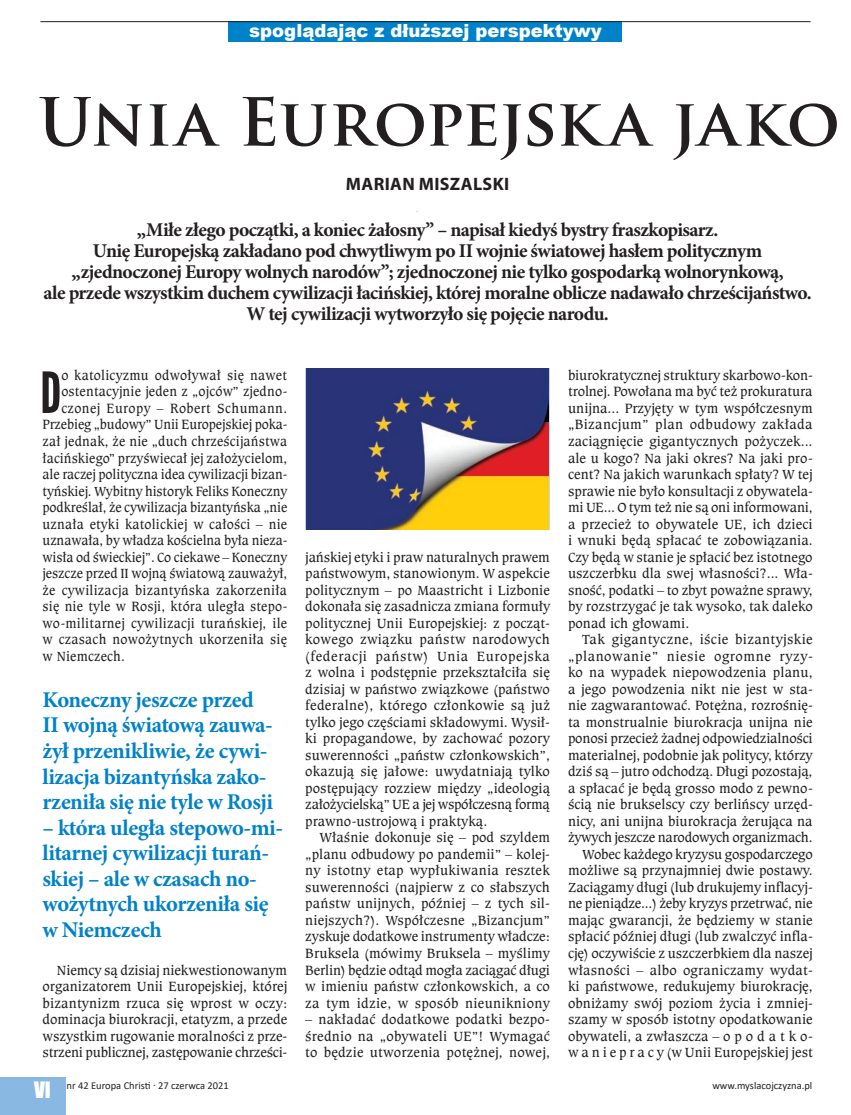
<style>
.page{position:relative;width:851px;height:1115px;background:#fff}
.page>*{position:absolute;margin:0;border:0;box-sizing:border-box;transform-origin:0 0}
.t1{font:700 64.5px "Trajan Pro";color:#231f20}
.t2{font:56.55px "League Gothic";color:#231f20}
.t3{font:700 22.5px/25.5px "Minion Pro";letter-spacing:-.02em;color:#0082c9}
.t4{font:700 19.5px/21px "Minion Pro";letter-spacing:-.03em;color:#231f20;text-align:center}
.t5{font:900 18px "Arial";color:#fff}
.t6{font:700 18px "Myriad Pro";letter-spacing:.02em;color:#231f20}
.t7{font:14.1px/16.5px "Caxton Bk EU";letter-spacing:-.005em;color:#231f20;text-align:justify}
.t8{font:14.1px "Caxton Bk EU";letter-spacing:-.005em;color:#231f20;scale:.96 1}
.t9{font:14.1px "Caxton Bk EU";letter-spacing:.015em;color:#231f20;scale:.96 1}
.t10{font:14.1px "Caxton Bk EU";letter-spacing:.02em;color:#231f20;scale:.96 1}
.t11{font:14.1px "Caxton Bk EU";letter-spacing:.03em;color:#231f20;scale:.96 1}
.t12{font:10.5px "Calibri";color:#231f20}
.s1{font-family:"Impact";font-size:20.7px;color:#fff}
</style>
<div class="page">
<div style="left:229px;top:22px;width:393px;height:20px;background:#0082c9"></div>
<hr style="left:40px;top:21px;width:770px;height:1px;background:#231f20">
<div style="left:0;top:1077px;width:65px;height:37px;background:#89b9e3"></div>
<img style="left:306px;top:368px;width:243px;height:161px">
<p class="t5" style="left:249px;top:18px;width:354px">spoglądając z dłuższej perspektywy</p>
<h1 class="t1" style="left:38px;top:82px;width:803px">Unia Europejska jako</h1>
<p class="t6" style="left:346px;top:172px;width:162px">MARIAN MISZALSKI</p>
<p class="t4" style="left:44px;top:218px;width:769px">„Miłe złego początki, a koniec żałosny” – napisał kiedyś bystry fraszkopisarz.<br>Unię Europejską zakładano pod chwytliwym po II wojnie światowej hasłem politycznym „zjednoczonej Europy wolnych narodów”; zjednoczonej nie tylko gospodarką wolnorynkową,<br>ale przede wszystkim duchem cywilizacji łacińskiej, której moralne oblicze nadawało chrześcijaństwo.<br>W tej cywilizacji wytworzyło się pojęcie narodu.</p>
<h2 class="t2" style="left:40px;top:359px;width:23px">D</h2>
<p class="t9" style="left:61px;top:366px;width:237px">o katolicyzmu odwoływał się nawet</p>
<p class="t8" style="left:61px;top:383px;width:237px">ostentacyjnie jeden z „ojców” zjedno-</p>
<p class="t11" style="left:61px;top:399px;width:237px">czonej Europy – Robert Schumann.</p>
<p class="t8" style="left:43px;top:416px;width:256px">Przebieg „budowy” Unii Europejskiej poka-</p>
<p class="t8" style="left:43px;top:432px;width:256px">zał jednak, że nie „duch chrześcijaństwa</p>
<p class="t8" style="left:43px;top:449px;width:256px">łacińskiego” przyświecał jej założycielom,</p>
<p class="t8" style="left:43px;top:465px;width:256px">ale raczej polityczna idea cywilizacji bizan-</p>
<p class="t8" style="left:43px;top:482px;width:256px">tyńskiej. Wybitny historyk Feliks Koneczny</p>
<p class="t8" style="left:43px;top:498px;width:256px">podkreślał, że cywilizacja bizantyńska „nie</p>
<p class="t8" style="left:43px;top:515px;width:256px">uznała etyki katolickiej w całości – nie</p>
<p class="t8" style="left:43px;top:531px;width:256px">uznawała, by władza kościelna była nieza-</p>
<p class="t8" style="left:43px;top:548px;width:256px">wisła od świeckiej”. Co ciekawe – Koneczny</p>
<p class="t8" style="left:43px;top:564px;width:256px">jeszcze przed II wojną światową zauważył,</p>
<p class="t10" style="left:43px;top:581px;width:256px">że cywilizacja bizantyńska zakorzeniła</p>
<p class="t8" style="left:43px;top:597px;width:256px">się nie tyle w Rosji, która uległa stepo-</p>
<p class="t9" style="left:43px;top:614px;width:256px">wo-militarnej cywilizacji turańskiej, ile</p>
<p class="t9" style="left:43px;top:630px;width:256px">w czasach nowożytnych ukorzeniła się</p>
<p class="t8" style="left:43px;top:647px;width:87px">w Niemczech.</p>
<h3 class="t3" style="left:43px;top:686px;width:232px">Koneczny jeszcze przed<br>II wojną światową zauwa&shy;żył przenikliwie, że cywi&shy;lizacja bizantyńska zako&shy;rzeniła się nie tyle w Rosji</h3>
<h3 class="t3" style="left:43px;top:814px;width:242px">– która uległa stepowo-mi&shy;litarnej cywilizacji turań&shy;skiej – ale w czasach no&shy;wożytnych ukorzeniła się w Niemczech</h3>
<p class="t7" style="left:43px;top:961px;width:246px;text-indent:14px">Niemcy są dzisiaj niekwestionowanym organizatorem Unii Europejskiej, której bizantynizm rzuca się wprost w oczy: dominacja biurokracji, etatyzm, a przede wszystkim rugowanie moralności z prze&shy;strzeni publicznej, zastępowanie chrześci-</p>
<p class="t7" style="left:305px;top:548px;width:246px">jańskiej etyki i praw naturalnych prawem państwowym, stanowionym. W aspekcie politycznym – po Maastricht i Lizbonie dokonała się zasadnicza zmiana formuły politycznej Unii Europejskiej: z począt&shy;kowego związku państw narodowych (federacji państw) Unia Europejska z wolna i podstępnie przekształciła się dzisiaj w państwo związkowe (państwo federalne), którego członkowie są już tylko jego częściami składowymi. Wysił&shy;ki propagandowe, by zachować pozory suwerenności „państw członkowskich”, okazują się jałowe: uwydatniają tylko postępujący rozziew między „ideologią założycielską” UE a jej współczesną formą prawno-ustrojową i praktyką.</p>
<p class="t7" style="left:305px;top:829px;width:246px;text-indent:14px">Właśnie dokonuje się – pod szyldem „planu odbudowy po pandemii” – kolej&shy;ny istotny etap wypłukiwania resztek suwerenności (najpierw z co słabszych państw unijnych, później – z tych sil&shy;niejszych?). Współczesne „Bizancjum” zyskuje dodatkowe instrumenty władcze:<br>Bruksela (mówimy Bruksela – myślimy Berlin) będzie odtąd mogła zaciągać długi w imieniu państw członkowskich, a co za tym idzie, w sposób nieunikniony</p>
<p class="t7" style="left:305px;top:1010px;width:246px">– nakładać dodatkowe podatki bezpo&shy;średnio na „obywateli UE”! Wymagać to będzie utworzenia potężnej, nowej,</p>
<p class="t7" style="left:568px;top:367px;width:246px">biurokratycznej struktury skarbowo-kon&shy;trolnej. Powołana ma być też prokuratura unijna... Przyjęty w tym współczesnym „Bizancjum” plan odbudowy zakłada zaciągnięcie gigantycznych pożyczek... ale u kogo? Na jaki okres? Na jaki pro&shy;cent? Na jakich warunkach spłaty? W tej sprawie nie było konsultacji z obywatela&shy;mi UE... O tym też nie są oni informowani, a przecież to obywatele UE, ich dzieci i wnuki będą spłacać te zobowiązania.<br>Czy będą w stanie je spłacić bez istotnego uszczerbku dla swej własności?... Wła&shy;sność, podatki – to zbyt poważne sprawy, by rozstrzygać je tak wysoko, tak daleko ponad ich głowami.</p>
<p class="t7" style="left:568px;top:631px;width:246px;text-align:right">Tak gigantyczne, iście bizantyjskie „planowanie” niesie ogromne ryzy&shy;ko na wypadek niepowodzenia planu, a jego powodzenia nikt nie jest w sta&shy;nie zagwarantować. Potężna, rozrośnię&shy;ta monstrualnie biurokracja unijna nie ponosi przecież żadnej odpowiedzialności materialnej, podobnie jak politycy, którzy dziś są – jutro odchodzą. Długi pozostają, a spłacać je będą grosso modo z pewno&shy;ścią nie brukselscy czy berlińscy urzęd&shy;nicy, ani unijna biurokracja żerująca na żywych jeszcze narodowych organizmach.<br>Wobec każdego kryzysu gospodarczego możliwe są przynajmniej dwie postawy.<br>Zaciągamy długi (lub drukujemy inflacyj&shy;ne pieniądze...) żeby kryzys przetrwać, nie mając gwarancji, że będziemy w stanie spłacić później długi (lub zwalczyć infla&shy;cję) oczywiście z uszczerbkiem dla naszej własności – albo ograniczamy wydat&shy;ki państwowe, redukujemy biurokrację, obniżamy swój poziom życia i zmniej&shy;szamy w sposób istotny opodatkowanie obywateli, a zwłaszcza – o p o d a t k o&shy;w a n i e p r a c y (w Unii Europejskiej jest</p>
<p class="t12" style="left:34px;top:1077px;width:196px"><span class="s1">VI</span> nr 42 Europa Christi . 27 czerwca 2021</p>
<p class="t12" style="left:712px;top:1077px;width:101px">www.myslacojczyzna.pl</p>
</div>
